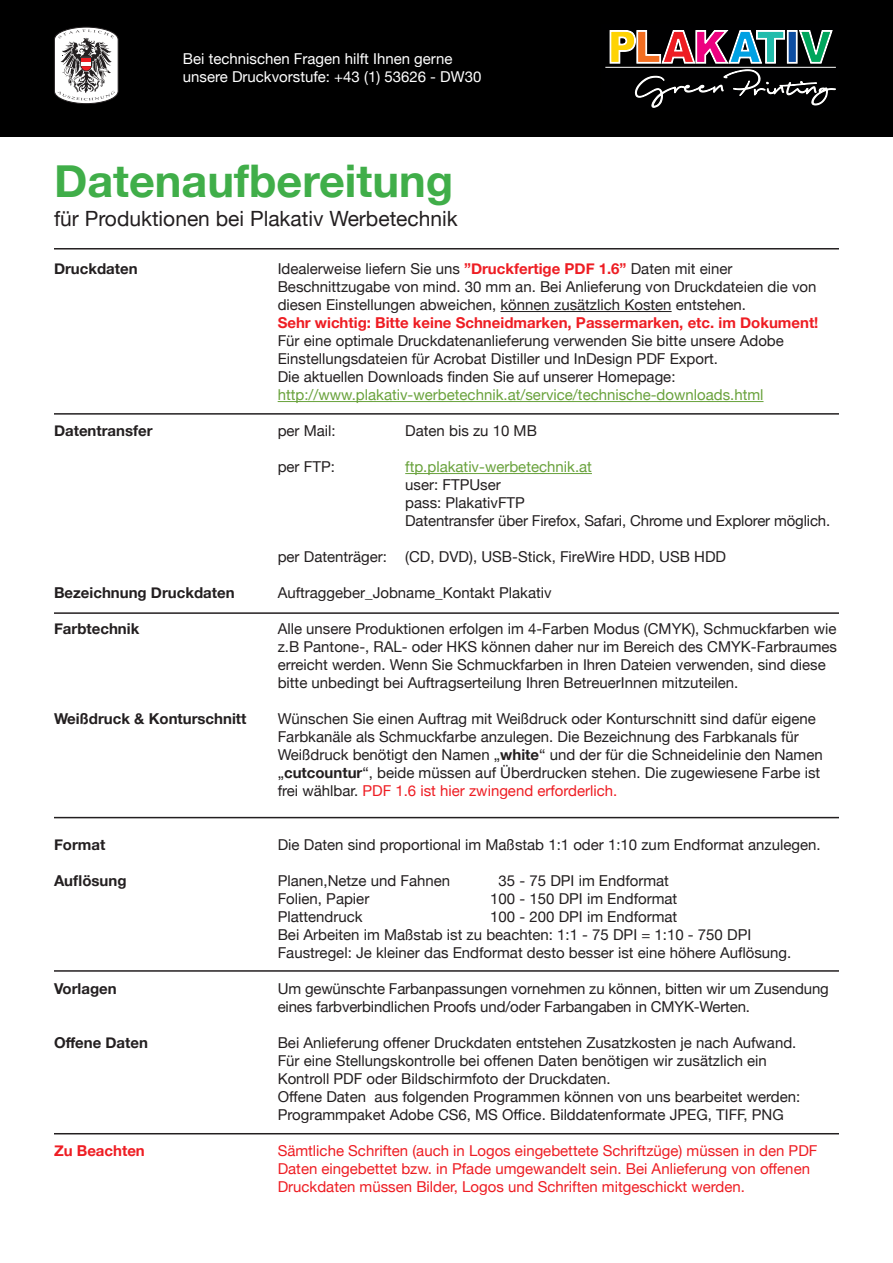
<style>
.page{position:relative;width:893px;height:1263px;background:#fff}
.page>*{position:absolute;margin:0;border:0;box-sizing:border-box;transform-origin:0 0}
.t1{font:700 45px "Helvetica Neue";color:#40ae49}
.t2{font:21px "Helvetica Neue";color:#231f20}
.t3{font:15px/18px "Helvetica Neue";color:#231f20}
.t4{font:15px/18px "Helvetica Neue";color:#ee1d23}
.t5{font:700 15px "Helvetica Neue";color:#231f20}
.t6{font:15px "Helvetica Neue";color:#69a23c}
.t7{font:700 15px "Helvetica Neue";color:#ee1d23}
.t8{font:15px/18px "Helvetica Neue";color:#fff}
.s1{font-weight:700;color:#ee1d23}
.s2{font-weight:700}
.s3{color:#ee1d23}
</style>
<div class="page">
<div style="left:0;top:0;width:893px;height:136px;background:#000"></div>
<svg style="left:54px;top:26px;width:65px;height:78px;background:#ada9aa"></svg>
<hr style="left:500px;top:311px;width:172px;height:1px;background:#231f20">
<hr style="left:278px;top:401px;width:485px;height:1px;background:#69a23c">
<hr style="left:405px;top:473px;width:187px;height:1px;background:#69a23c">
<hr style="left:54px;top:413px;width:785px;height:2px;background:#231f20">
<hr style="left:54px;top:248px;width:785px;height:1px;background:#231f20">
<hr style="left:54px;top:612px;width:785px;height:2px;background:#231f20">
<hr style="left:54px;top:817px;width:785px;height:1px;background:#231f20">
<hr style="left:54px;top:970px;width:785px;height:2px;background:#231f20">
<hr style="left:54px;top:1133px;width:785px;height:1px;background:#231f20">
<svg style="left:609px;top:30px;width:227px;height:78px"></svg>
<hr style="left:605px;top:67px;width:231px;height:1px;background:#fff">
<p class="t8" style="left:183px;top:50px;width:300px">Bei technischen Fragen hilft Ihnen gerne unsere Druckvorstufe: +43 (1) 53626 - DW30</p>
<h1 class="t1" style="left:54px;top:146px;width:401px">Datenaufbereitung</h1>
<h2 class="t2" style="left:54px;top:203px;width:405px">für Produktionen bei Plakativ Werbetechnik</h2>
<p class="t5" style="left:54px;top:257px;width:85px">Druckdaten</p>
<p class="t3" style="left:278px;top:261px;width:540px">Idealerweise liefern Sie uns <span class="s1">”Druckfertige PDF 1.6”</span> Daten mit einer<br>Beschnittzugabe von mind. 30 mm an. Bei Anlieferung von Druckdateien die von diesen Einstellungen abweichen, können zusätzlich Kosten entstehen.</p>
<p class="t7" style="left:278px;top:311px;width:542px">Sehr wichtig: Bitte keine Schneidmarken, Passermarken, etc. im Dokument!</p>
<p class="t3" style="left:278px;top:333px;width:508px">Für eine optimale Druckdatenanlieferung verwenden Sie bitte unsere Adobe<br>Einstellungsdateien für Acrobat Distiller und InDesign PDF Export.<br>Die aktuellen Downloads finden Sie auf unserer Homepage:</p>
<p class="t6" style="left:278px;top:384px;width:487px">http://www.plakativ-werbetechnik.at/service/technische-downloads.html</p>
<p class="t3" style="left:278px;top:423px;width:60px">per Mail:</p>
<p class="t3" style="left:405px;top:423px;width:133px">Daten bis zu 10 MB</p>
<p class="t3" style="left:278px;top:459px;width:59px">per FTP:</p>
<p class="t6" style="left:405px;top:456px;width:188px">ftp.plakativ-werbetechnik.at</p>
<p class="t3" style="left:405px;top:477px;width:427px">user: FTPUser<br>pass: PlakativFTP<br>Datentransfer über Firefox, Safari, Chrome und Explorer möglich.</p>
<p class="t3" style="left:278px;top:549px;width:450px">per Datenträger: (CD, DVD), USB-Stick, FireWire HDD, USB HDD</p>
<p class="t3" style="left:278px;top:585px;width:275px">Auftraggeber_Jobname_Kontakt Plakativ</p>
<p class="t3" style="left:278px;top:621px;width:561px">Alle unsere Produktionen erfolgen im 4-Farben Modus (CMYK), Schmuckfarben wie z.B Pantone-, RAL- oder HKS können daher nur im Bereich des CMYK-Farbraumes erreicht werden. Wenn Sie Schmuckfarben in Ihren Dateien verwenden, sind diese bitte unbedingt bei Auftragserteilung Ihren BetreuerInnen mitzuteilen.</p>
<p class="t3" style="left:278px;top:711px;width:547px">Wünschen Sie einen Auftrag mit Weißdruck oder Konturschnitt sind dafür eigene Farbkanäle als Schmuckfarbe anzulegen. Die Bezeichnung des Farbkanals für Weißdruck benötigt den Namen „<span class="s2">white</span>“ und der für die Schneidelinie den Namen „<span class="s2">cutcountur</span>“, beide müssen auf Überdrucken stehen. Die zugewiesene Farbe ist frei wählbar. <span class="s3">PDF 1.6 ist hier zwingend erforderlich.</span></p>
<p class="t3" style="left:278px;top:837px;width:544px">Die Daten sind proportional im Maßstab 1:1 oder 1:10 zum Endformat anzulegen.</p>
<p class="t3" style="left:278px;top:873px;width:174px">Planen,Netze und Fahnen</p>
<p class="t3" style="left:499px;top:873px;width:172px">35 - 75 DPI im Endformat</p>
<p class="t3" style="left:278px;top:891px;width:93px">Folien, Papier</p>
<p class="t3" style="left:490px;top:891px;width:189px">100 - 150 DPI im Endformat</p>
<p class="t3" style="left:278px;top:909px;width:87px">Plattendruck</p>
<p class="t5" style="left:54px;top:419px;width:100px">Datentransfer</p>
<p class="t5" style="left:54px;top:581px;width:182px">Bezeichnung Druckdaten</p>
<p class="t5" style="left:54px;top:617px;width:87px">Farbtechnik</p>
<p class="t5" style="left:54px;top:707px;width:194px">Weißdruck &amp; Konturschnitt</p>
<p class="t5" style="left:54px;top:833px;width:53px">Format</p>
<p class="t5" style="left:54px;top:869px;width:74px">Auflösung</p>
<p class="t3" style="left:278px;top:909px;width:515px;text-indent:213px">100 - 200 DPI im Endformat<br>Bei Arbeiten im Maßstab ist zu beachten: 1:1 - 75 DPI = 1:10 - 750 DPI<br>Faustregel: Je kleiner das Endformat desto besser ist eine höhere Auflösung.</p>
<p class="t3" style="left:278px;top:981px;width:553px">Um gewünschte Farbanpassungen vornehmen zu können, bitten wir um Zusendung eines farbverbindlichen Proofs und/oder Farbangaben in CMYK-Werten.</p>
<p class="t3" style="left:278px;top:1035px;width:524px">Bei Anlieferung offener Druckdaten entstehen Zusatzkosten je nach Aufwand.<br>Für eine Stellungskontrolle bei offenen Daten benötigen wir zusätzlich ein Kontroll PDF oder Bildschirmfoto der Druckdaten.<br>Offene Daten aus folgenden Programmen können von uns bearbeitet werden:<br>Programmpaket Adobe CS6, MS Office. Bilddatenformate JPEG, TIFF, PNG</p>
<p class="t4" style="left:278px;top:1143px;width:541px">Sämtliche Schriften (auch in Logos eingebettete Schriftzüge) müssen in den PDF<br>Daten eingebettet bzw. in Pfade umgewandelt sein. Bei Anlieferung von offenen<br>Druckdaten müssen Bilder, Logos und Schriften mitgeschickt werden.</p>
<p class="t5" style="left:54px;top:977px;width:64px">Vorlagen</p>
<p class="t5" style="left:54px;top:1031px;width:96px">Offene Daten</p>
<p class="t7" style="left:54px;top:1139px;width:92px">Zu Beachten</p>
</div>
